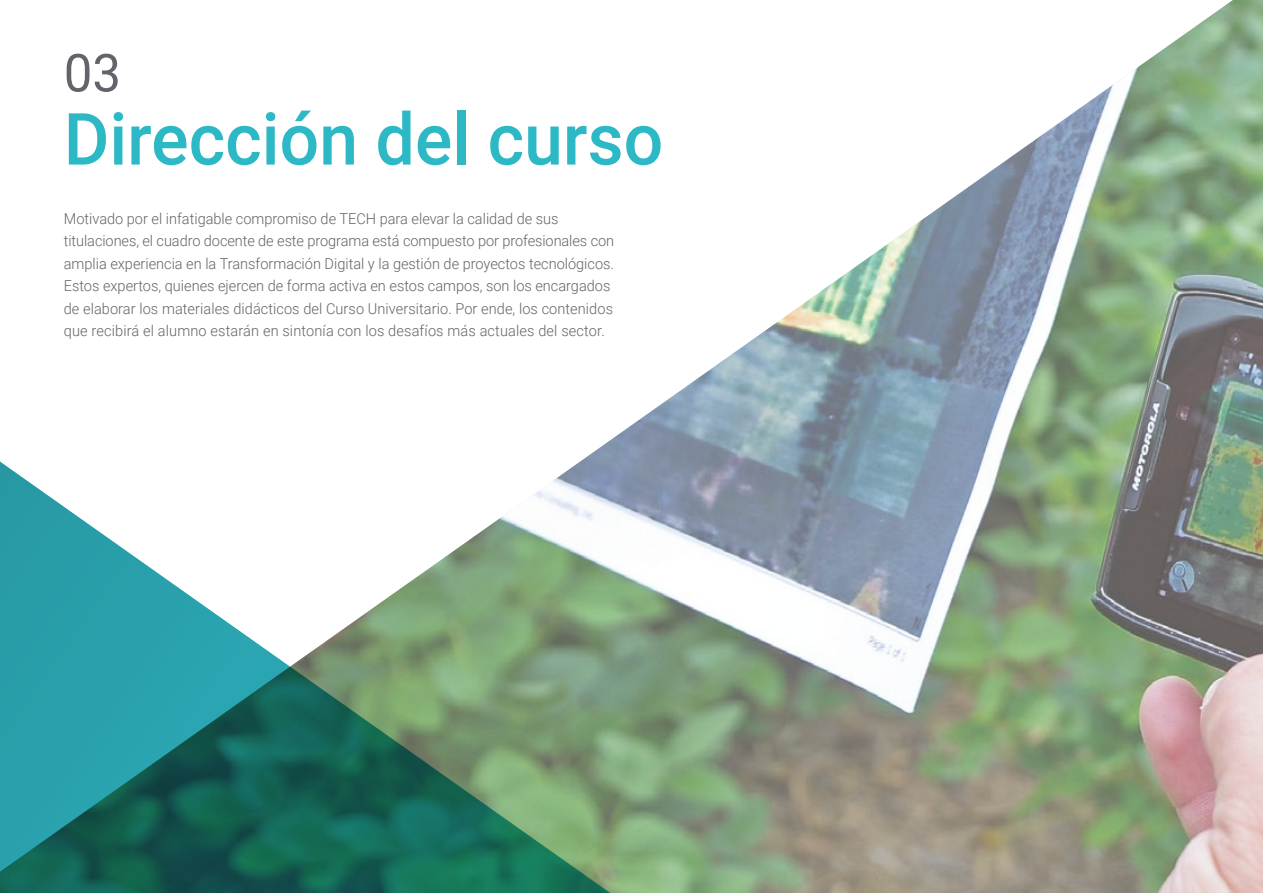
<style>
.page{position:relative;width:1263px;height:893px;background:#fff}
.page>*{position:absolute;margin:0;border:0;box-sizing:border-box;transform-origin:0 0}
.t1{font:500 72px "Roboto";color:#2db8c5}
.t2{font:52.5px "Roboto";color:#61646a}
.t3{font:300 15px/22.5px "Roboto";color:#61646a}
</style>
<div class="page">
<img style="left:602px;top:0;width:661px;height:893px">
<svg style="left:0;top:446px;width:640px;height:447px"></svg>
<h2 class="t2" style="left:64px;top:36px;width:59px">03</h2>
<h1 class="t1" style="left:64px;top:89px;width:601px">Dirección del curso</h1>
<p class="t3" style="left:64px;top:207px;width:552px">Motivado por el infatigable compromiso de TECH para elevar la calidad de sus titulaciones, el cuadro docente de este programa está compuesto por profesionales con amplia experiencia en la Transformación Digital y la gestión de proyectos tecnológicos.<br>Estos expertos, quienes ejercen de forma activa en estos campos, son los encargados de elaborar los materiales didácticos del Curso Universitario. Por ende, los contenidos que recibirá el alumno estarán en sintonía con los desafíos más actuales del sector.</p>
</div>
